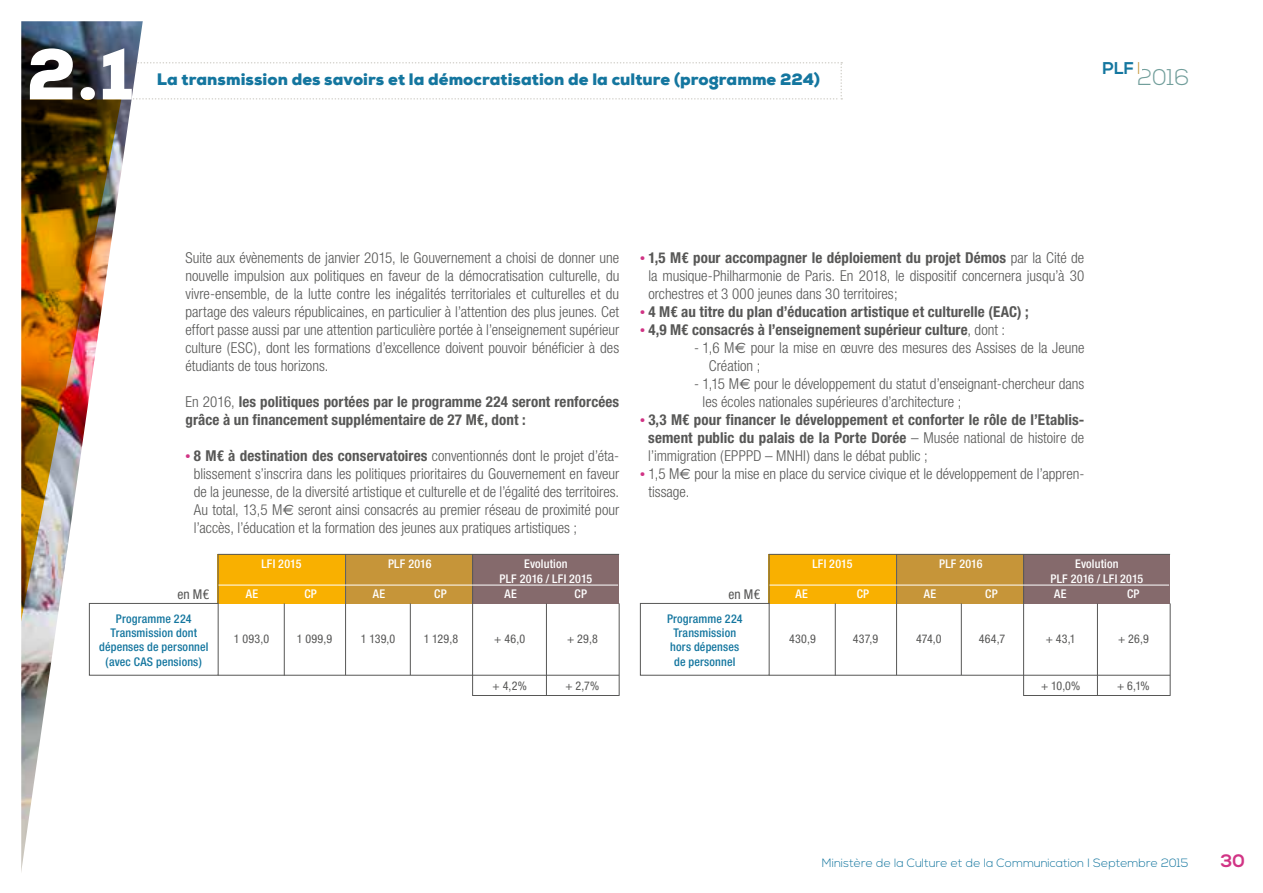
<style>
.page{position:relative;width:1263px;height:893px;background:#fff}
.page>*{position:absolute;margin:0;border:0;box-sizing:border-box;transform-origin:0 0}
.t1{font:900 72px "Nexa";color:#fff}
.t2{font:300 22.65px "Nexa";color:#719e9b}
.t3{font:700 18px "Nexa";color:#d13485}
.t4{font:700 16.95px "Nexa";color:#14769f}
.t5{font:900 16.5px "Nexa";letter-spacing:.005em;color:#14769f}
.t6{font:300 condensed 15px/18px "Helvetica Neue";color:#575756}
.t7{font:700 condensed 15px/18px "Helvetica Neue LT Std";letter-spacing:.005em;color:#575756}
.t8{font:condensed 13.5px "Helvetica Neue LT Std";color:#575756}
.t9{font:500 condensed 12px/14.4px "Helvetica Neue";letter-spacing:.015em;color:#14769f;text-align:center}
.t10{font:500 condensed 12px/15px "Helvetica Neue";letter-spacing:.02em;color:#fff;text-align:center}
.t11{font:condensed 12px "Helvetica Neue LT Std";letter-spacing:.025em;color:#575756}
.t12{font:300 12px "Nexa";color:#14769f}
.s1{font-weight:300;color:#c69539}
.s2{font-family:"Helvetica Neue";font-weight:300}
.s3{font-family:"Nexa";font-stretch:normal;color:#d13485}
.s4{font-family:"Euro Sans";font-weight:400;font-stretch:normal}
.s5{font-family:"Nexa";font-weight:700;font-stretch:normal;color:#d13485}
</style>
<div class="page">
<svg style="left:239px;top:62px;width:603px;height:38px"></svg>
<img style="left:21px;top:21px;width:218px;height:851px">
<div style="left:218px;top:554px;width:127px;height:49px;background:#f9b000"></div>
<div style="left:769px;top:554px;width:127px;height:49px;background:#f9b000"></div>
<div style="left:346px;top:554px;width:127px;height:49px;background:#c69539"></div>
<div style="left:897px;top:554px;width:127px;height:49px;background:#c69539"></div>
<div style="left:473px;top:554px;width:146px;height:49px;background:#856a6c"></div>
<div style="left:1024px;top:554px;width:146px;height:49px;background:#856a6c"></div>
<hr style="left:218px;top:675px;width:401px;height:1px;background:#575756">
<hr style="left:769px;top:675px;width:401px;height:1px;background:#575756">
<hr style="left:472px;top:695px;width:147px;height:1px;background:#575756">
<hr style="left:1023px;top:695px;width:147px;height:1px;background:#575756">
<hr style="left:218px;top:554px;width:401px;height:1px;background:#575756">
<hr style="left:769px;top:554px;width:401px;height:1px;background:#575756">
<hr style="left:284px;top:603px;width:1px;height:73px;background:#575756">
<hr style="left:835px;top:603px;width:1px;height:73px;background:#575756">
<hr style="left:410px;top:603px;width:1px;height:72px;background:#575756">
<hr style="left:961px;top:603px;width:1px;height:72px;background:#575756">
<hr style="left:218px;top:554px;width:1px;height:49px;background:#575756">
<hr style="left:769px;top:554px;width:1px;height:50px;background:#575756">
<hr style="left:345px;top:554px;width:1px;height:121px;background:#575756">
<hr style="left:896px;top:554px;width:1px;height:121px;background:#575756">
<hr style="left:472px;top:554px;width:1px;height:142px;background:#575756">
<hr style="left:1023px;top:554px;width:1px;height:142px;background:#575756">
<hr style="left:546px;top:603px;width:1px;height:93px;background:#575756">
<hr style="left:1097px;top:603px;width:1px;height:93px;background:#575756">
<hr style="left:619px;top:603px;width:1px;height:93px;background:#575756">
<hr style="left:1170px;top:603px;width:1px;height:93px;background:#575756">
<hr style="left:219px;top:585px;width:399px;height:1px;background:#fff">
<hr style="left:769px;top:585px;width:400px;height:1px;background:#fff">
<div style="left:89px;top:603px;width:130px;height:73px;border:1px solid #575756"></div>
<div style="left:640px;top:603px;width:129px;height:73px;border:1px solid #575756"></div>
<h1 class="t1" style="left:27px;top:28px;width:108px">2.1</h1>
<p class="t5" style="left:157px;top:69px;width:665px">La transmission des savoirs et la démocratisation de la culture (programme 224)</p>
<p class="t4" style="left:1102px;top:59px;width:40px">PLF <span class="s1">I</span></p>
<h2 class="t2" style="left:1137px;top:64px;width:54px">2016</h2>
<p class="t6" style="left:185px;top:248px;width:435px;text-align:justify">Suite aux évènements de janvier 2015, le Gouvernement a choisi de donner une nouvelle impulsion aux politiques en faveur de la démocratisation culturelle, du vivre-ensemble, de la lutte contre les inégalités territoriales et culturelles et du partage des valeurs républicaines, en particulier à l’attention des plus jeunes. Cet effort passe aussi par une attention particulière portée à l’enseignement supérieur culture (ESC), dont les formations d’excellence doivent pouvoir bénéficier à des étudiants de tous horizons.</p>
<p class="t7" style="left:185px;top:392px;width:435px"><span class="s2">En 2016,</span> les politiques portées par le programme 224 seront renforcées grâce à un financement supplémentaire de 27 M€, dont :</p>
<p class="t7" style="left:185px;top:446px;width:435px"><span class="s3">•</span> 8 M€ à destination des conservatoires <span class="s2">conventionnés dont le projet d’éta-</span></p>
<p class="t6" style="left:194px;top:464px;width:427px;text-align:justify">blissement s’inscrira dans les politiques prioritaires du Gouvernement en faveur de la jeunesse, de la diversité artistique et culturelle et de l’égalité des territoires.<br>Au total, 13,5 M<span class="s4">€</span> seront ainsi consacrés au premier réseau de proximité pour l’accès, l’éducation et la formation des jeunes aux pratiques artistiques ;</p>
<p class="t7" style="left:640px;top:248px;width:446px"><span class="s3">•</span> 1,5 M€ pour accompagner le déploiement du projet Démos <span class="s2">par la Cité de</span></p>
<p class="t6" style="left:648px;top:266px;width:437px">la musique-Philharmonie de Paris. En 2018, le dispositif concernera jusqu’à 30 orchestres et 3 000 jeunes dans 30 territoires;</p>
<p class="t7" style="left:640px;top:302px;width:390px"><span class="s3">•</span> 4 M€ au titre du plan d’éducation artistique et culturelle (EAC) ;</p>
<p class="t7" style="left:640px;top:320px;width:367px"><span class="s3">•</span> 4,9 M€ consacrés à l’enseignement supérieur culture<span class="s2">, dont :</span></p>
<p class="t6" style="left:709px;top:338px;width:377px;text-indent:-15px">- 1,6 M<span class="s4">€</span> pour la mise en œuvre des mesures des Assises de la Jeune<br>Création ;</p>
<p class="t6" style="left:703px;top:374px;width:383px;text-indent:-9px">- 1,15 M<span class="s4">€</span> pour le développement du statut d’enseignant-chercheur dans les écoles nationales supérieures d’architecture ;</p>
<p class="t7" style="left:640px;top:410px;width:446px;text-align:center"><span class="s3">•</span> 3,3 M€ pour financer le développement et conforter le rôle de l’Etablis&shy;sement public du palais de la Porte Dorée <span class="s2">– Musée national de histoire de</span></p>
<p class="t6" style="left:648px;top:446px;width:281px">l’immigration (EPPPD – MNHI) dans le débat public ;</p>
<p class="t6" style="left:648px;top:464px;width:437px;text-indent:-8px"><span class="s5">•</span> 1,5 M<span class="s4">€</span> pour la mise en place du service civique et le développement de l’appren&shy;tissage.</p>
<p class="t10" style="left:524px;top:556px;width:45px">Evolution</p>
<p class="t10" style="left:499px;top:571px;width:94px">PLF 2016 / LFI 2015</p>
<p class="t10" style="left:505px;top:586px;width:14px">AE</p>
<p class="t10" style="left:575px;top:586px;width:14px">CP</p>
<p class="t10" style="left:1050px;top:556px;width:94px">Evolution<br>PLF 2016 / LFI 2015</p>
<p class="t10" style="left:261px;top:556px;width:42px">LFI 2015</p>
<p class="t10" style="left:388px;top:556px;width:45px">PLF 2016</p>
<p class="t10" style="left:812px;top:556px;width:42px">LFI 2015</p>
<p class="t10" style="left:939px;top:556px;width:45px">PLF 2016</p>
<p class="t8" style="left:177px;top:587px;width:33px">en M€</p>
<p class="t8" style="left:728px;top:587px;width:33px">en M€</p>
<p class="t10" style="left:1054px;top:586px;width:14px">AE</p>
<p class="t10" style="left:1127px;top:586px;width:14px">CP</p>
<p class="t9" style="left:99px;top:611px;width:111px">Programme 224<br>Transmission dont dépenses de personnel (avec CAS pensions)</p>
<p class="t9" style="left:667px;top:611px;width:77px">Programme 224<br>Transmission hors dépenses de personnel</p>
<p class="t10" style="left:246px;top:586px;width:14px">AE</p>
<p class="t10" style="left:304px;top:586px;width:14px">CP</p>
<p class="t10" style="left:373px;top:586px;width:14px">AE</p>
<p class="t10" style="left:434px;top:586px;width:14px">CP</p>
<p class="t10" style="left:795px;top:586px;width:14px">AE</p>
<p class="t10" style="left:857px;top:586px;width:14px">CP</p>
<p class="t10" style="left:924px;top:586px;width:14px">AE</p>
<p class="t10" style="left:985px;top:586px;width:14px">CP</p>
<p class="t11" style="left:234px;top:632px;width:37px">1 093,0</p>
<p class="t11" style="left:297px;top:632px;width:37px">1 099,9</p>
<p class="t11" style="left:361px;top:632px;width:36px">1 139,0</p>
<p class="t11" style="left:424px;top:632px;width:36px">1 129,8</p>
<p class="t11" style="left:494px;top:632px;width:32px">+ 46,0</p>
<p class="t11" style="left:789px;top:632px;width:28px">430,9</p>
<p class="t11" style="left:853px;top:632px;width:27px">437,9</p>
<p class="t11" style="left:916px;top:632px;width:27px">474,0</p>
<p class="t11" style="left:979px;top:632px;width:28px">464,7</p>
<p class="t11" style="left:1046px;top:632px;width:32px">+ 43,1</p>
<p class="t11" style="left:493px;top:679px;width:36px">+ 4,2%</p>
<p class="t11" style="left:1041px;top:679px;width:41px">+ 10,0%</p>
<p class="t11" style="left:567px;top:632px;width:32px">+ 29,8</p>
<p class="t11" style="left:1118px;top:632px;width:32px">+ 26,9</p>
<p class="t11" style="left:565px;top:679px;width:35px">+ 2,7%</p>
<p class="t11" style="left:1117px;top:679px;width:34px">+ 6,1%</p>
<p class="t12" style="left:822px;top:855px;width:368px">Ministère de la Culture et de la Communication I Septembre 2015</p>
<p class="t3" style="left:1221px;top:850px;width:26px">30</p>
</div>
